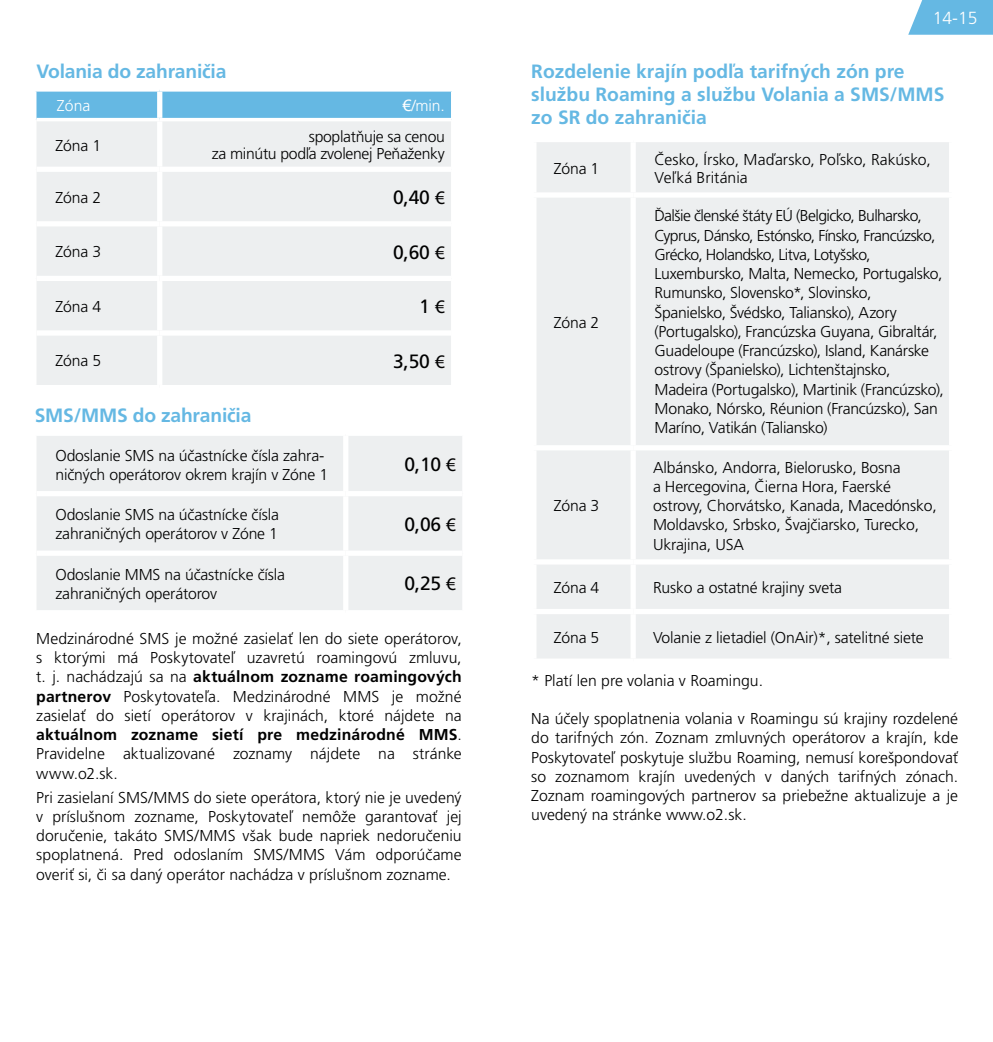
<style>
.page{position:relative;width:993px;height:1042px;background:#fff}
.page>*{position:absolute;margin:0;border:0;box-sizing:border-box;transform-origin:0 0}
.t1{font:700 19.25px/22.8px "Frutiger CE";color:#65b8e3}
.t2{font:19.25px "Frutiger CE";letter-spacing:-.01em;color:#000}
.t3{font:300 17.5px "Frutiger CE";color:#fff}
.t4{font:300 15.75px/19.2px "Frutiger CE";letter-spacing:-.01em;color:#000}
.t5{font:300 15.75px "Frutiger CE";letter-spacing:-.005em;color:#fff}
.s1{font-family:"Arial";font-weight:400}
.s2{font-family:"Myriad Pro"}
.s3{font-weight:700}
</style>
<div class="page">
<div style="left:37px;top:121px;width:414px;height:264px;background:#edeff0"></div>
<div style="left:36px;top:92px;width:416px;height:28px;background:#65b8e3"></div>
<div style="left:157px;top:121px;width:5px;height:46px;background:#fff"></div>
<div style="left:36px;top:167px;width:124px;height:5px;background:#fff"></div>
<div style="left:157px;top:172px;width:5px;height:49px;background:#fff"></div>
<div style="left:36px;top:221px;width:124px;height:5px;background:#fff"></div>
<div style="left:157px;top:226px;width:5px;height:50px;background:#fff"></div>
<div style="left:36px;top:276px;width:124px;height:5px;background:#fff"></div>
<div style="left:157px;top:281px;width:5px;height:49px;background:#fff"></div>
<div style="left:36px;top:330px;width:124px;height:6px;background:#fff"></div>
<div style="left:157px;top:336px;width:5px;height:49px;background:#fff"></div>
<hr style="left:36px;top:118px;width:124px;height:3px;background:#fff">
<div style="left:157px;top:92px;width:5px;height:26px;background:#fff"></div>
<div style="left:160px;top:167px;width:291px;height:5px;background:#fff"></div>
<div style="left:160px;top:221px;width:291px;height:5px;background:#fff"></div>
<div style="left:160px;top:276px;width:291px;height:5px;background:#fff"></div>
<div style="left:160px;top:330px;width:291px;height:6px;background:#fff"></div>
<svg style="left:35px;top:90px;width:125px;height:2px"></svg>
<svg style="left:160px;top:91px;width:292px;height:1px"></svg>
<hr style="left:160px;top:118px;width:291px;height:3px;background:#fff">
<svg style="left:908px;top:0;width:84px;height:35px"></svg>
<div style="left:37px;top:436px;width:425px;height:174px;background:#edeff0"></div>
<div style="left:343px;top:436px;width:5px;height:55px;background:#fff"></div>
<div style="left:36px;top:491px;width:309px;height:5px;background:#fff"></div>
<div style="left:345px;top:491px;width:117px;height:5px;background:#fff"></div>
<div style="left:343px;top:496px;width:5px;height:54px;background:#fff"></div>
<div style="left:36px;top:550px;width:309px;height:6px;background:#fff"></div>
<div style="left:345px;top:550px;width:117px;height:6px;background:#fff"></div>
<div style="left:343px;top:556px;width:5px;height:54px;background:#fff"></div>
<div style="left:537px;top:142px;width:411px;height:516px;background:#edeff0"></div>
<div style="left:531px;top:192px;width:102px;height:6px;background:#fff"></div>
<div style="left:633px;top:192px;width:320px;height:6px;background:#fff"></div>
<div style="left:531px;top:445px;width:102px;height:5px;background:#fff"></div>
<div style="left:633px;top:445px;width:320px;height:5px;background:#fff"></div>
<div style="left:531px;top:559px;width:102px;height:5px;background:#fff"></div>
<div style="left:633px;top:559px;width:320px;height:5px;background:#fff"></div>
<div style="left:531px;top:609px;width:102px;height:5px;background:#fff"></div>
<div style="left:633px;top:609px;width:320px;height:5px;background:#fff"></div>
<div style="left:630px;top:142px;width:5px;height:50px;background:#fff"></div>
<div style="left:630px;top:198px;width:5px;height:247px;background:#fff"></div>
<div style="left:630px;top:450px;width:5px;height:109px;background:#fff"></div>
<div style="left:630px;top:564px;width:5px;height:45px;background:#fff"></div>
<div style="left:630px;top:614px;width:5px;height:44px;background:#fff"></div>
<p class="t1" style="left:37px;top:60px;width:191px">Volania do zahraničia</p>
<p class="t5" style="left:57px;top:96px;width:35px">Zóna</p>
<p class="t5" style="left:402px;top:96px;width:44px"><span class="s1">€</span>/min.</p>
<p class="t4" style="left:55px;top:135px;width:47px">Zóna 1</p>
<p class="t4" style="left:212px;top:128px;width:234px;line-height:17.5px;text-align:right">spoplatňuje sa cenou<br>za minútu podľa zvolenej Peňaženky</p>
<p class="t4" style="left:55px;top:188px;width:47px">Zóna 2</p>
<p class="t2" style="left:393px;top:186px;width:53px">0,40 <span class="s2">€</span></p>
<p class="t4" style="left:55px;top:242px;width:47px">Zóna 3</p>
<p class="t2" style="left:393px;top:241px;width:53px">0,60 <span class="s2">€</span></p>
<p class="t4" style="left:55px;top:297px;width:47px">Zóna 4</p>
<p class="t2" style="left:419px;top:295px;width:27px">1 <span class="s2">€</span></p>
<p class="t4" style="left:55px;top:351px;width:47px">Zóna 5</p>
<p class="t2" style="left:393px;top:350px;width:53px">3,50 <span class="s2">€</span></p>
<p class="t1" style="left:35px;top:404px;width:218px">SMS/MMS do zahraničia</p>
<p class="t4" style="left:55px;top:446px;width:274px">Odoslanie SMS na účastnícke čísla zahra&shy;ničných operátorov okrem krajín v Zóne 1</p>
<p class="t2" style="left:404px;top:454px;width:53px">0,10 <span class="s2">€</span></p>
<p class="t4" style="left:55px;top:505px;width:225px">Odoslanie SMS na účastnícke čísla zahraničných operátorov v Zóne 1</p>
<p class="t2" style="left:404px;top:513px;width:53px">0,06 <span class="s2">€</span></p>
<p class="t4" style="left:55px;top:565px;width:231px">Odoslanie MMS na účastnícke čísla zahraničných operátorov</p>
<p class="t2" style="left:404px;top:573px;width:53px">0,25 <span class="s2">€</span></p>
<p class="t4" style="left:36px;top:628px;width:427px;text-align:justify">Medzinárodné SMS je možné zasielať len do siete operátorov, s ktorými má Poskytovateľ uzavretú roamingovú zmluvu, t. j. nachádzajú sa na <span class="s3">aktuálnom zozname roamingových partnerov</span> Poskytovateľa. Medzinárodné MMS je možné zasielať do sietí operátorov v krajinách, ktoré nájdete na <span class="s3">aktuálnom zozname sietí pre medzinárodné MMS</span>.<br>Pravidelne aktualizované zoznamy nájdete na stránke www.o2.sk.</p>
<p class="t4" style="left:36px;top:787px;width:427px;text-align:justify">Pri zasielaní SMS/MMS do siete operátora, ktorý nie je uvedený v príslušnom zozname, Poskytovateľ nemôže garantovať jej doručenie, takáto SMS/MMS však bude napriek nedoručeniu spoplatnená. Pred odoslaním SMS/MMS Vám odporúčame overiť si, či sa daný operátor nachádza v príslušnom zozname.</p>
<p class="t3" style="left:932px;top:8px;width:46px">14-15</p>
<p class="t1" style="left:531px;top:60px;width:414px">Rozdelenie krajín podľa tarifných zón pre službu Roaming a službu Volania a SMS/MMS zo SR do zahraničia</p>
<p class="t4" style="left:553px;top:159px;width:47px">Zóna 1</p>
<p class="t4" style="left:654px;top:150px;width:277px;line-height:18.4px">Česko, Írsko, Maďarsko, Poľsko, Rakúsko,<br>Veľká Británia</p>
<p class="t4" style="left:553px;top:312px;width:47px">Zóna 2</p>
<p class="t4" style="left:553px;top:496px;width:47px">Zóna 3</p>
<p class="t4" style="left:654px;top:206px;width:291px">Ďalšie členské štáty EÚ (Belgicko, Bulharsko, Cyprus, Dánsko, Estónsko, Fínsko, Francúzsko, Grécko, Holandsko, Litva, Lotyšsko, Luxembursko, Malta, Nemecko, Portugalsko, Rumunsko, Slovensko*, Slovinsko, Španielsko, Švédsko, Taliansko), Azory (Portugalsko), Francúzska Guyana, Gibraltár, Guadeloupe (Francúzsko), Island, Kanárske ostrovy (Španielsko), Lichtenštajnsko, Madeira (Portugalsko), Martinik (Francúzsko), Monako, Nórsko, Réunion (Francúzsko), San Maríno, Vatikán (Taliansko)</p>
<p class="t4" style="left:652px;top:457px;width:285px">Albánsko, Andorra, Bielorusko, Bosna<br>a Hercegovina, Čierna Hora, Faerské ostrovy, Chorvátsko, Kanada, Macedónsko, Moldavsko, Srbsko, Švajčiarsko, Turecko, Ukrajina, USA</p>
<p class="t4" style="left:553px;top:578px;width:47px">Zóna 4</p>
<p class="t4" style="left:652px;top:578px;width:190px">Rusko a ostatné krajiny sveta</p>
<p class="t4" style="left:553px;top:627px;width:47px">Zóna 5</p>
<p class="t4" style="left:652px;top:627px;width:272px">Volanie z lietadiel (OnAir)*, satelitné siete</p>
<p class="t4" style="left:531px;top:671px;width:233px">* Platí len pre volania v Roamingu.</p>
<p class="t4" style="left:531px;top:709px;width:428px;text-align:justify">Na účely spoplatnenia volania v Roamingu sú krajiny rozdelené do tarifných zón. Zoznam zmluvných operátorov a krajín, kde Poskytovateľ poskytuje službu Roaming, nemusí korešpondovať so zoznamom krajín uvedených v daných tarifných zónach.<br>Zoznam roamingových partnerov sa priebežne aktualizuje a je uvedený na stránke www.o2.sk.</p>
</div>
